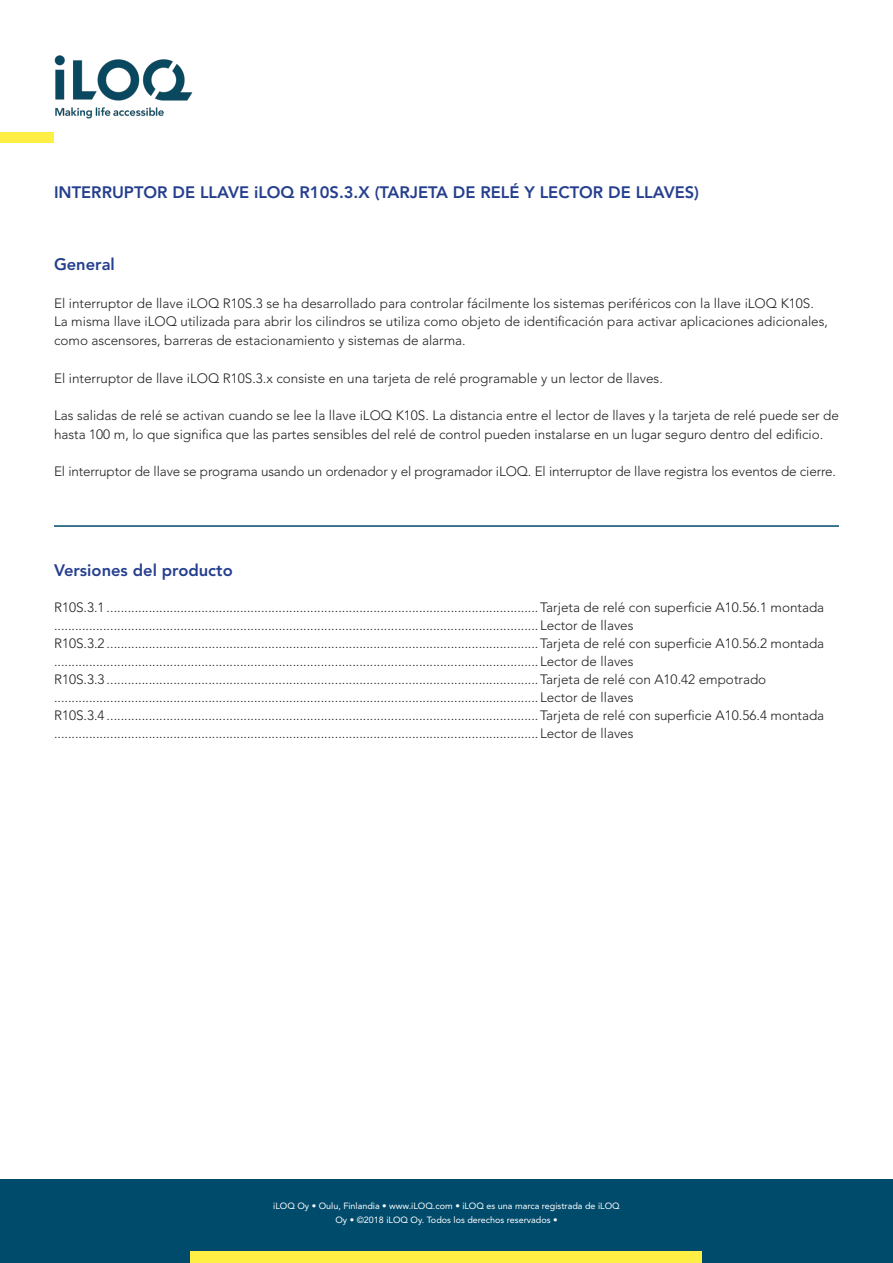
<style>
.page{position:relative;width:893px;height:1263px;background:#fff}
.page>*{position:absolute;margin:0;border:0;box-sizing:border-box;transform-origin:0 0}
.Otsikko{font:800 16.5px "Avenir LT Std";color:#253f8e}
.Taulukko{font:300 13.5px "Avenir LT Std";color:#231f20}
.Leipäteksti{font:300 13.5px/18.8px "Avenir LT Std";color:#231f20}
.t1{font:9px/13.5px "Avenir LT Std";color:#fff;text-align:center}
</style>
<div class="page">
<img style="left:54px;top:55px;width:139px;height:64px">
<div style="left:0;top:132px;width:54px;height:11px;background:#ffef44"></div>
<div style="left:0;top:1179px;width:893px;height:84px;background:#004b6c"></div>
<div style="left:191px;top:1252px;width:511px;height:11px;background:#ffef44"></div>
<hr style="left:54px;top:525px;width:785px;height:2px;background:#004b6c">
<p class="Otsikko" style="left:54px;top:183px;width:647px">INTERRUPTOR DE LLAVE iLOQ R10S.3.X (TARJETA DE RELÉ Y LECTOR DE LLAVES)</p>
<p class="Otsikko" style="left:54px;top:255px;width:62px">General</p>
<p class="Leipäteksti" style="left:54px;top:294px;width:775px">El interruptor de llave iLOQ R10S.3 se ha desarrollado para controlar fácilmente los sistemas periféricos con la llave iLOQ K10S.<br>La misma llave iLOQ utilizada para abrir los cilindros se utiliza como objeto de identificación para activar aplicaciones adicionales, como ascensores, barreras de estacionamiento y sistemas de alarma.</p>
<p class="Leipäteksti" style="left:54px;top:369px;width:610px">El interruptor de llave iLOQ R10S.3.x consiste en una tarjeta de relé programable y un lector de llaves.</p>
<p class="Leipäteksti" style="left:54px;top:406px;width:786px">Las salidas de relé se activan cuando se lee la llave iLOQ K10S. La distancia entre el lector de llaves y la tarjeta de relé puede ser de hasta 100 m, lo que significa que las partes sensibles del relé de control pueden instalarse en un lugar seguro dentro del edificio.</p>
<p class="Leipäteksti" style="left:54px;top:462px;width:783px">El interruptor de llave se programa usando un ordenador y el programador iLOQ. El interruptor de llave registra los eventos de cierre.</p>
<p class="Otsikko" style="left:54px;top:561px;width:180px">Versiones del producto</p>
<p class="Taulukko" style="left:54px;top:599px;width:772px">R10S.3.1 ...........................................................................................................................Tarjeta de relé con superficie A10.56.1 montada</p>
<p class="Taulukko" style="left:54px;top:617px;width:581px">..........................................................................................................................................Lector de llaves</p>
<p class="Taulukko" style="left:54px;top:635px;width:772px">R10S.3.2 ...........................................................................................................................Tarjeta de relé con superficie A10.56.2 montada</p>
<p class="Taulukko" style="left:54px;top:653px;width:581px">..........................................................................................................................................Lector de llaves</p>
<p class="Taulukko" style="left:54px;top:671px;width:714px">R10S.3.3 ...........................................................................................................................Tarjeta de relé con A10.42 empotrado</p>
<p class="Taulukko" style="left:54px;top:689px;width:581px">..........................................................................................................................................Lector de llaves</p>
<p class="Taulukko" style="left:54px;top:707px;width:772px">R10S.3.4 ...........................................................................................................................Tarjeta de relé con superficie A10.56.4 montada</p>
<p class="Taulukko" style="left:54px;top:725px;width:581px">..........................................................................................................................................Lector de llaves</p>
<p class="t1" style="left:273px;top:1199px;width:348px">iLOQ Oy • Oulu, Finlandia • www.iLOQ.com • iLOQ es una marca registrada de iLOQ<br>Oy • ©2018 iLOQ Oy. Todos los derechos reservados •</p>
</div>
